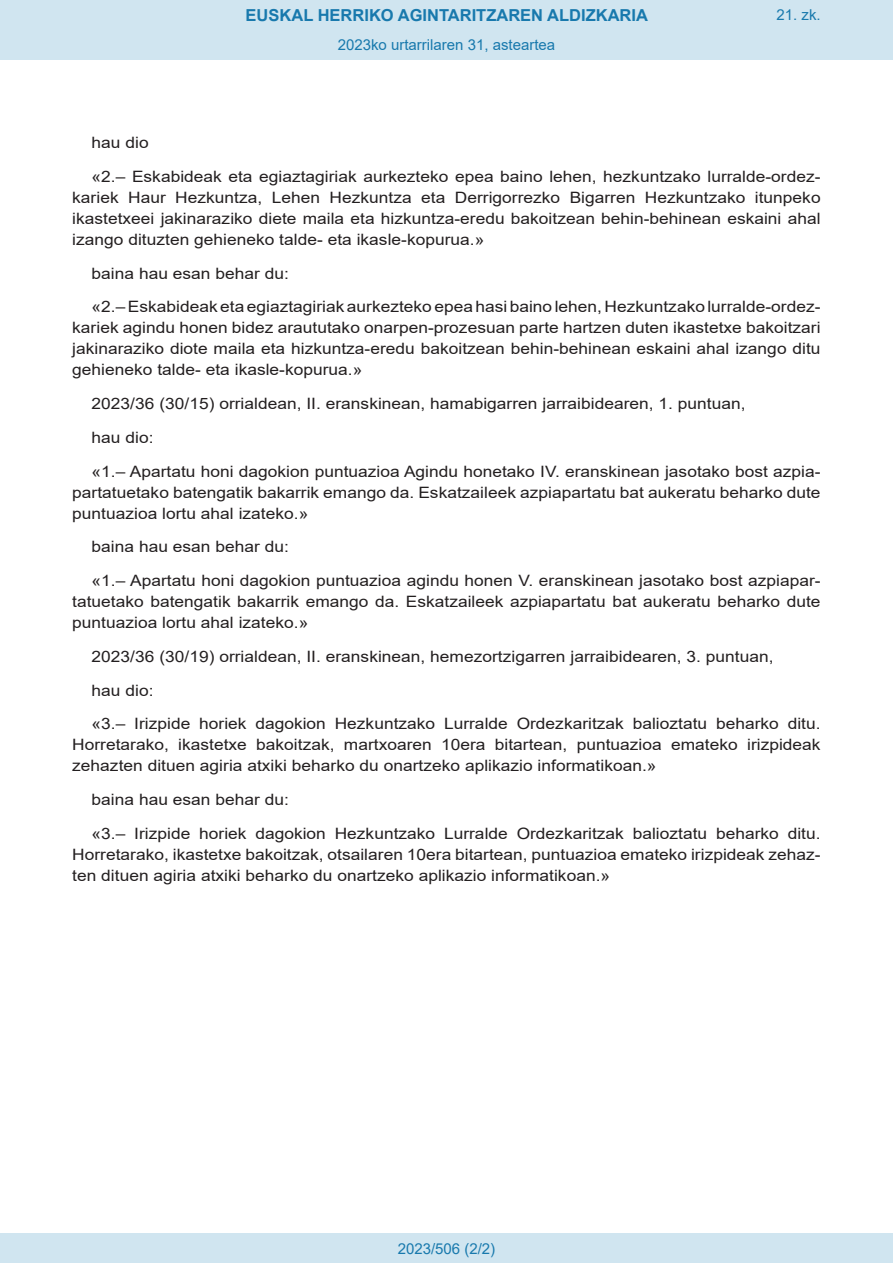
<style>
.page{position:relative;width:893px;height:1263px;background:#fff}
.page>*{position:absolute;margin:0;border:0;box-sizing:border-box;transform-origin:0 0}
.t1{font:700 16.5px "Arial";color:#1879ad}
.BOPVDetalle{font:15.6px/21px "Arial";color:#231f20;text-align:justify;scale:1.11 1}
.Paginacion_Centro{font:15px "Arial";color:#1879ad}
</style>
<div class="page">
<div style="left:0;top:0;width:893px;height:60px;background:#d0e5f0"></div>
<div style="left:0;top:1233px;width:893px;height:30px;background:#d0e5f0"></div>
<p class="t1" style="left:246px;top:3px;width:404px">EUSKAL HERRIKO AGINTARITZAREN ALDIZKARIA</p>
<p class="Paginacion_Centro" style="left:338px;top:35px;width:219px">2023ko urtarrilaren 31, asteartea</p>
<p class="Paginacion_Centro" style="left:776px;top:5px;width:46px">21. zk.</p>
<p class="BOPVDetalle" style="left:92px;top:132px;width:53px">hau dio</p>
<p class="BOPVDetalle" style="left:72px;top:166px;width:676px;text-indent:19px">«2.– Eskabideak eta egiaztagiriak aurkezteko epea baino lehen, hezkuntzako lurralde-ordez&shy;kariek Haur Hezkuntza, Lehen Hezkuntza eta Derrigorrezko Bigarren Hezkuntzako itunpeko ikastetxeei jakinaraziko diete maila eta hizkuntza-eredu bakoitzean behin-behinean eskaini ahal izango dituzten gehieneko talde- eta ikasle-kopurua.»</p>
<p class="BOPVDetalle" style="left:92px;top:263px;width:179px">baina hau esan behar du:</p>
<p class="BOPVDetalle" style="left:72px;top:296px;width:676px;text-indent:19px">«2.– Eskabideak eta egiaztagiriak aurkezteko epea hasi baino lehen, Hezkuntzako lurralde-ordez&shy;kariek agindu honen bidez araututako onarpen-prozesuan parte hartzen duten ikastetxe bakoitzari jakinaraziko diote maila eta hizkuntza-eredu bakoitzean behin-behinean eskaini ahal izango ditu gehieneko talde- eta ikasle-kopurua.»</p>
<p class="BOPVDetalle" style="left:92px;top:393px;width:591px">2023/36 (30/15) orrialdean, II. eranskinean, hamabigarren jarraibidearen, 1. puntuan,</p>
<p class="BOPVDetalle" style="left:92px;top:427px;width:57px">hau dio:</p>
<p class="BOPVDetalle" style="left:72px;top:461px;width:676px;text-indent:19px">«1.– Apartatu honi dagokion puntuazioa Agindu honetako IV. eranskinean jasotako bost azpia&shy;partatuetako batengatik bakarrik emango da. Eskatzaileek azpiapartatu bat aukeratu beharko dute puntuazioa lortu ahal izateko.»</p>
<p class="BOPVDetalle" style="left:92px;top:536px;width:179px">baina hau esan behar du:</p>
<p class="BOPVDetalle" style="left:72px;top:570px;width:676px;text-indent:19px">«1.– Apartatu honi dagokion puntuazioa agindu honen V. eranskinean jasotako bost azpiapar&shy;tatuetako batengatik bakarrik emango da. Eskatzaileek azpiapartatu bat aukeratu beharko dute puntuazioa lortu ahal izateko.»</p>
<p class="BOPVDetalle" style="left:92px;top:646px;width:616px">2023/36 (30/19) orrialdean, II. eranskinean, hemezortzigarren jarraibidearen, 3. puntuan,</p>
<p class="BOPVDetalle" style="left:92px;top:680px;width:57px">hau dio:</p>
<p class="BOPVDetalle" style="left:72px;top:713px;width:676px;text-indent:19px">«3.– Irizpide horiek dagokion Hezkuntzako Lurralde Ordezkaritzak balioztatu beharko ditu.<br>Horretarako, ikastetxe bakoitzak, martxoaren 10era bitartean, puntuazioa emateko irizpideak zehazten dituen agiria atxiki beharko du onartzeko aplikazio informatikoan.»</p>
<p class="BOPVDetalle" style="left:92px;top:789px;width:179px">baina hau esan behar du:</p>
<p class="BOPVDetalle" style="left:72px;top:823px;width:676px;text-indent:19px">«3.– Irizpide horiek dagokion Hezkuntzako Lurralde Ordezkaritzak balioztatu beharko ditu.<br>Horretarako, ikastetxe bakoitzak, otsailaren 10era bitartean, puntuazioa emateko irizpideak zehaz&shy;ten dituen agiria atxiki beharko du onartzeko aplikazio informatikoan.»</p>
<p class="Paginacion_Centro" style="left:398px;top:1238px;width:99px">2023/506 (2/2)</p>
</div>
